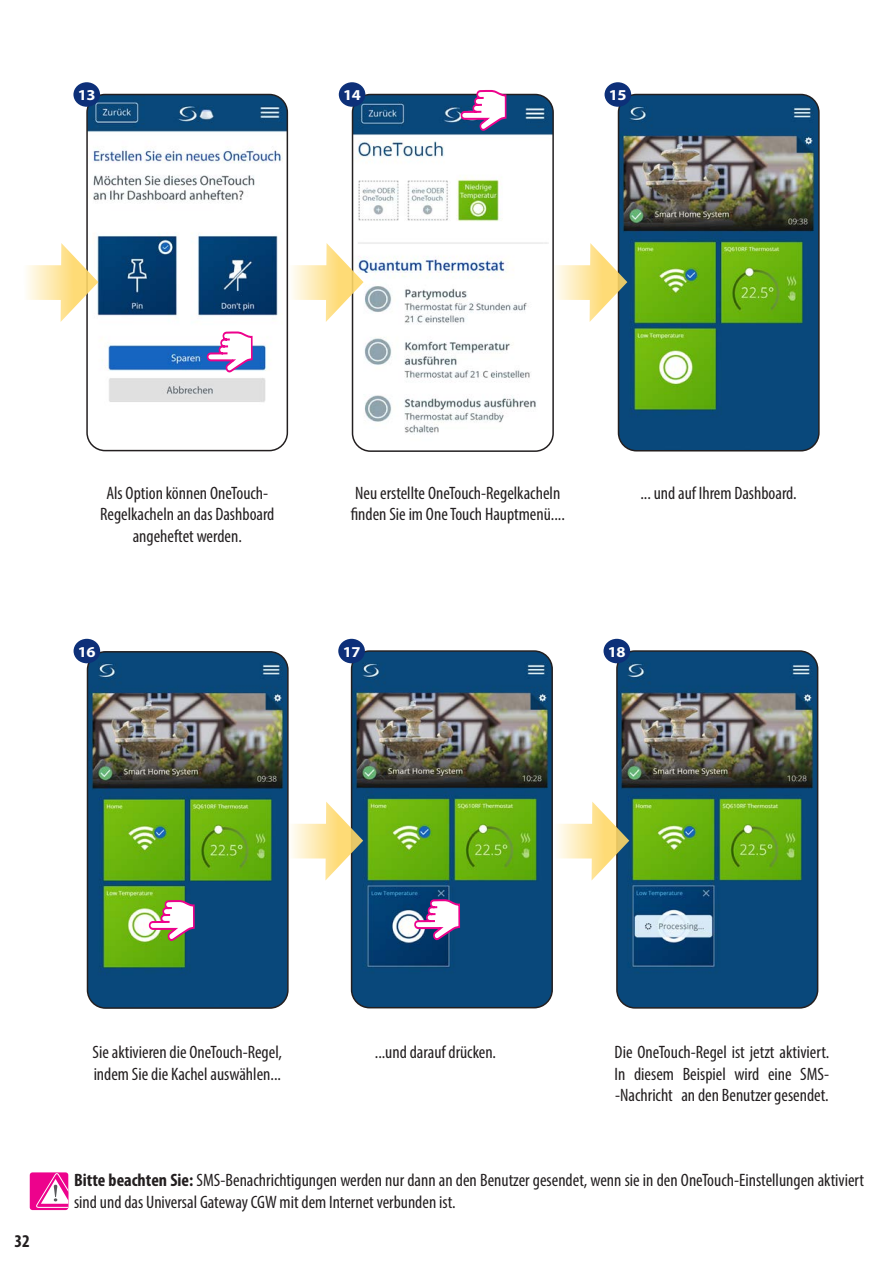
<style>
.page{position:relative;width:893px;height:1263px;background:#fff}
.page>*{position:absolute;margin:0;border:0;box-sizing:border-box;transform-origin:0 0}
.t1{font:condensed 18px/21.6px "Myriad Pro";color:#231f20}
.t2{font:700 condensed 18px "Myriad Pro";color:#231f20}
.t3{font:700 15.15px "Myriad Pro";letter-spacing:-.025em;color:#fff;scale:1.09 1}
.s1{font-weight:700}
</style>
<div class="page">
<img style="left:352px;top:653px;width:200px;height:355px">
<div style="left:351px;top:650px;width:202px;height:358px;border:2px solid #231f20;border-radius:18px"></div>
<img style="left:619px;top:653px;width:199px;height:353px">
<div style="left:616px;top:650px;width:202px;height:359px;border:2px solid #231f20;border-radius:18px"></div>
<img style="left:89px;top:95px;width:198px;height:356px">
<div style="left:86px;top:94px;width:202px;height:357px;border:2px solid #231f20;border-radius:18px"></div>
<img style="left:352px;top:95px;width:201px;height:356px">
<div style="left:352px;top:94px;width:202px;height:358px;border:2px solid #231f20;border-radius:18px"></div>
<img style="left:618px;top:95px;width:199px;height:356px">
<div style="left:618px;top:94px;width:202px;height:357px;border:2px solid #231f20;border-radius:18px"></div>
<img style="left:87px;top:654px;width:199px;height:352px">
<div style="left:87px;top:651px;width:202px;height:358px;border:2px solid #231f20;border-radius:18px"></div>
<svg style="left:207px;top:331px;width:45px;height:41px"></svg>
<svg style="left:461px;top:90px;width:45px;height:41px"></svg>
<svg style="left:149px;top:900px;width:45px;height:41px"></svg>
<svg style="left:414px;top:899px;width:45px;height:41px"></svg>
<svg style="left:27px;top:228px;width:71px;height:108px"></svg>
<svg style="left:261px;top:787px;width:102px;height:108px"></svg>
<svg style="left:527px;top:787px;width:102px;height:108px"></svg>
<svg style="left:261px;top:228px;width:103px;height:108px"></svg>
<svg style="left:525px;top:228px;width:102px;height:108px"></svg>
<div style="left:73px;top:82px;width:27px;height:25px;background:#0d3079;border-radius:50%"></div>
<div style="left:338px;top:639px;width:27px;height:24px;background:#0d3079;border-radius:50%"></div>
<div style="left:74px;top:639px;width:26px;height:24px;background:#0d3079;border-radius:50%"></div>
<div style="left:603px;top:639px;width:27px;height:24px;background:#0d3079;border-radius:50%"></div>
<div style="left:339px;top:82px;width:26px;height:25px;background:#0d3079;border-radius:50%"></div>
<div style="left:605px;top:82px;width:26px;height:25px;background:#0d3079;border-radius:50%"></div>
<div style="left:30px;top:1172px;width:38px;height:38px;background:#ed028c;border-radius:3px"></div>
<svg style="left:35px;top:1172px;width:33px;height:36px"></svg>
<p class="t3" style="left:78px;top:85px;width:18px">13</p>
<p class="t3" style="left:343px;top:85px;width:18px">14</p>
<p class="t3" style="left:609px;top:85px;width:18px">15</p>
<p class="t1" style="left:100px;top:481px;width:176px;text-align:center">Als Option können OneTouch-<br>Regelkacheln an das Dashboard angeheftet werden.</p>
<p class="t1" style="left:351px;top:481px;width:216px">Neu erstellte OneTouch-Regelkacheln finden Sie im One Touch Hauptmenü....</p>
<p class="t1" style="left:640px;top:481px;width:158px">... und auf Ihrem Dashboard.</p>
<p class="t3" style="left:78px;top:642px;width:18px">16</p>
<p class="t3" style="left:343px;top:642px;width:18px">17</p>
<p class="t3" style="left:608px;top:642px;width:18px">18</p>
<p class="t2" style="left:14px;top:1229px;width:17px">32</p>
<p class="t1" style="left:93px;top:1041px;width:191px">Sie aktivieren die OneTouch-Regel,</p>
<p class="t1" style="left:375px;top:1041px;width:123px">...und darauf drücken.</p>
<p class="t1" style="left:94px;top:1062px;width:189px">indem Sie die Kachel auswählen...</p>
<p class="t1" style="left:615px;top:1041px;width:216px;text-align:justify">Die OneTouch-Regel ist jetzt aktiviert.<br>In diesem Beispiel wird eine SMS--Nachricht an den Benutzer gesendet.</p>
<p class="t1" style="left:74px;top:1169px;width:791px"><span class="s1">Bitte beachten Sie:</span> SMS-Benachrichtigungen werden nur dann an den Benutzer gesendet, wenn sie in den OneTouch-Einstellungen aktiviert sind und das Universal Gateway CGW mit dem Internet verbunden ist.</p>
</div>
